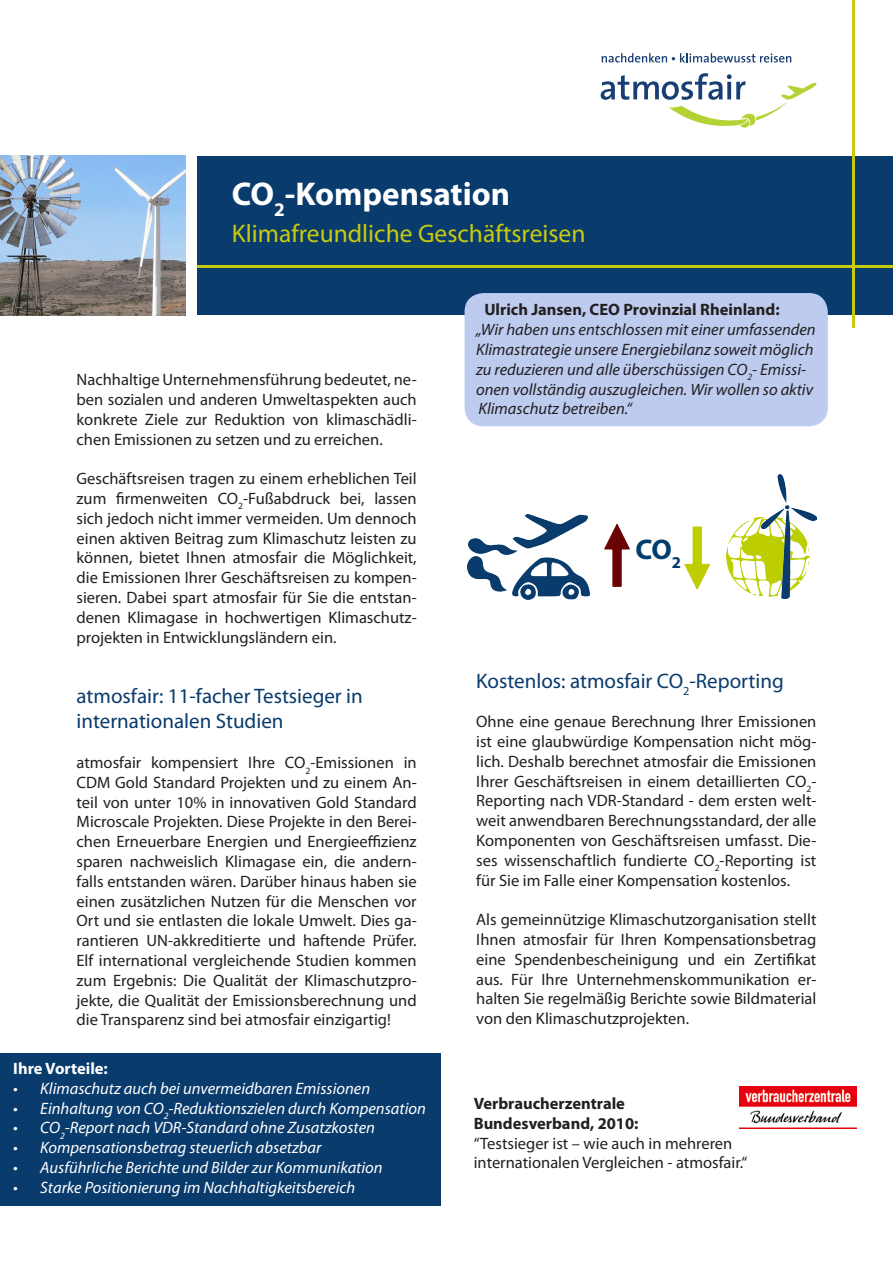
<style>
.page{position:relative;width:893px;height:1263px;background:#fff}
.page>*{position:absolute;margin:0;border:0;box-sizing:border-box;transform-origin:0 0}
.t1{font:700 33px "Myriad Pro";color:#fff}
.t2{font:700 28.5px "Myriad Pro";color:#003c6c}
.t3{font:25.5px "Myriad Pro";color:#c8cb0d}
.t4{font:21px "Myriad Pro";color:#093b6c}
.t5{font:16.5px/19.8px "Myriad Pro";color:#231f20;text-align:justify}
.t6{font:italic 16.5px "Myriad Pro";color:#fff}
.t7{font:italic 16.5px/19.8px "Myriad Pro";color:#231f20}
.t8{font:700 16.5px "Myriad Pro";color:#231f20}
.t9{font:700 16.5px "Myriad Pro";color:#fff}
</style>
<div class="page">
<div style="left:197px;top:156px;width:696px;height:159px;background:#093b6c"></div>
<img style="left:0;top:156px;width:186px;height:159px">
<div style="left:1px;top:1053px;width:440px;height:152px;background:#093b6c"></div>
<img style="left:739px;top:1086px;width:117px;height:42px">
<hr style="left:852px;top:0;width:2px;height:327px;background:#c8cb0d">
<hr style="left:197px;top:265px;width:696px;height:3px;background:#c8cb0d">
<div style="left:465px;top:294px;width:362px;height:132px;background:#bdcbef;border-radius:18px"></div>
<div style="left:465px;top:293px;width:363px;height:133px;border:2px solid #bbcdf1;border-radius:18px"></div>
<svg style="left:684px;top:526px;width:26px;height:64px"></svg>
<svg style="left:604px;top:524px;width:26px;height:63px"></svg>
<img style="left:468px;top:557px;width:122px;height:43px">
<img style="left:469px;top:515px;width:118px;height:40px">
<img style="left:727px;top:517px;width:35px;height:79px">
<img style="left:762px;top:474px;width:54px;height:124px">
<svg style="left:602px;top:53px;width:189px;height:10px"></svg>
<svg style="left:601px;top:73px;width:215px;height:55px"></svg>
<p class="t1" style="left:232px;top:172px;width:280px">CO<sub>2</sub>-Kompensation</p>
<p class="t3" style="left:232px;top:218px;width:355px">Klimafreundliche Geschäftsreisen</p>
<p class="t5" style="left:77px;top:369px;width:342px">Nachhaltige Unternehmensführung bedeutet, ne&shy;ben sozialen und anderen Umweltaspekten auch konkrete Ziele zur Reduktion von klimaschädli&shy;chen Emissionen zu setzen und zu erreichen.</p>
<p class="t5" style="left:77px;top:468px;width:342px">Geschäftsreisen tragen zu einem erheblichen Teil zum firmenweiten CO<sub>2</sub>-Fußabdruck bei, lassen sich jedoch nicht immer vermeiden. Um dennoch einen aktiven Beitrag zum Klimaschutz leisten zu können, bietet Ihnen atmosfair die Möglichkeit, die Emissionen Ihrer Geschäftsreisen zu kompen&shy;sieren. Dabei spart atmosfair für Sie die entstan&shy;denen Klimagase in hochwertigen Klimaschutz&shy;projekten in Entwicklungsländern ein.</p>
<p class="t4" style="left:77px;top:683px;width:288px">atmosfair: 11-facher Testsieger in</p>
<p class="t4" style="left:77px;top:708px;width:208px">internationalen Studien</p>
<p class="t5" style="left:77px;top:752px;width:342px">atmosfair kompensiert Ihre CO<sub>2</sub>-Emissionen in CDM Gold Standard Projekten und zu einem An&shy;teil von unter 10% in innovativen Gold Standard Microscale Projekten. Diese Projekte in den Berei&shy;chen Erneuerbare Energien und Energieeffizienz sparen nachweislich Klimagase ein, die andern&shy;falls entstanden wären. Darüber hinaus haben sie einen zusätzlichen Nutzen für die Menschen vor Ort und sie entlasten die lokale Umwelt. Dies ga&shy;rantieren UN-akkreditierte und haftende Prüfer.<br>Elf international vergleichende Studien kommen zum Ergebnis: Die Qualität der Klimaschutzpro&shy;jekte, die Qualität der Emissionsberechnung und die Transparenz sind bei atmosfair einzigartig!</p>
<p class="t9" style="left:13px;top:1058px;width:96px">Ihre Vorteile:</p>
<p class="t6" style="left:13px;top:1078px;width:358px">• Klimaschutz auch bei unvermeidbaren Emissionen</p>
<p class="t6" style="left:13px;top:1098px;width:414px">• Einhaltung von CO<sub>2</sub>-Reduktionszielen durch Kompensation</p>
<p class="t6" style="left:13px;top:1118px;width:363px">• CO<sub>2</sub>-Report nach VDR-Standard ohne Zusatzkosten</p>
<p class="t6" style="left:13px;top:1137px;width:310px">• Kompensationsbetrag steuerlich absetzbar</p>
<p class="t6" style="left:13px;top:1157px;width:371px">• Ausführliche Berichte und Bilder zur Kommunikation</p>
<p class="t6" style="left:13px;top:1177px;width:344px">• Starke Positionierung im Nachhaltigkeitsbereich</p>
<p class="t8" style="left:484px;top:299px;width:297px">Ulrich Jansen, CEO Provinzial Rheinland:</p>
<p class="t7" style="left:476px;top:320px;width:341px">„Wir haben uns entschlossen mit einer umfassenden Klimastrategie unsere Energiebilanz soweit möglich zu reduzieren und alle überschüssigen CO<sub>2</sub>- Emissi&shy;onen vollständig auszugleichen. Wir wollen so aktiv Klimaschutz betreiben.“</p>
<p class="t2" style="left:635px;top:531px;width:47px">CO<sub>2</sub></p>
<p class="t4" style="left:476px;top:668px;width:309px">Kostenlos: atmosfair CO<sub>2</sub>-Reporting</p>
<p class="t5" style="left:476px;top:711px;width:342px">Ohne eine genaue Berechnung Ihrer Emissionen ist eine glaubwürdige Kompensation nicht mög&shy;lich. Deshalb berechnet atmosfair die Emissionen Ihrer Geschäftsreisen in einem detaillierten CO<sub>2</sub>- Reporting nach VDR-Standard - dem ersten welt&shy;weit anwendbaren Berechnungsstandard, der alle Komponenten von Geschäftsreisen umfasst. Die&shy;ses wissenschaftlich fundierte CO<sub>2</sub>-Reporting ist für Sie im Falle einer Kompensation kostenlos.</p>
<p class="t5" style="left:476px;top:909px;width:342px">Als gemeinnützige Klimaschutzorganisation stellt Ihnen atmosfair für Ihren Kompensationsbetrag eine Spendenbescheinigung und ein Zertifikat aus. Für Ihre Unternehmenskommunikation er&shy;halten Sie regelmäßig Berichte sowie Bildmaterial von den Klimaschutzprojekten.</p>
<p class="t8" style="left:474px;top:1093px;width:153px">Verbraucherzentrale</p>
<p class="t8" style="left:474px;top:1112px;width:166px">Bundesverband, 2010:</p>
<p class="t5" style="left:474px;top:1133px;width:275px">“Testsieger ist – wie auch in mehreren internationalen Vergleichen - atmosfair.“</p>
</div>
